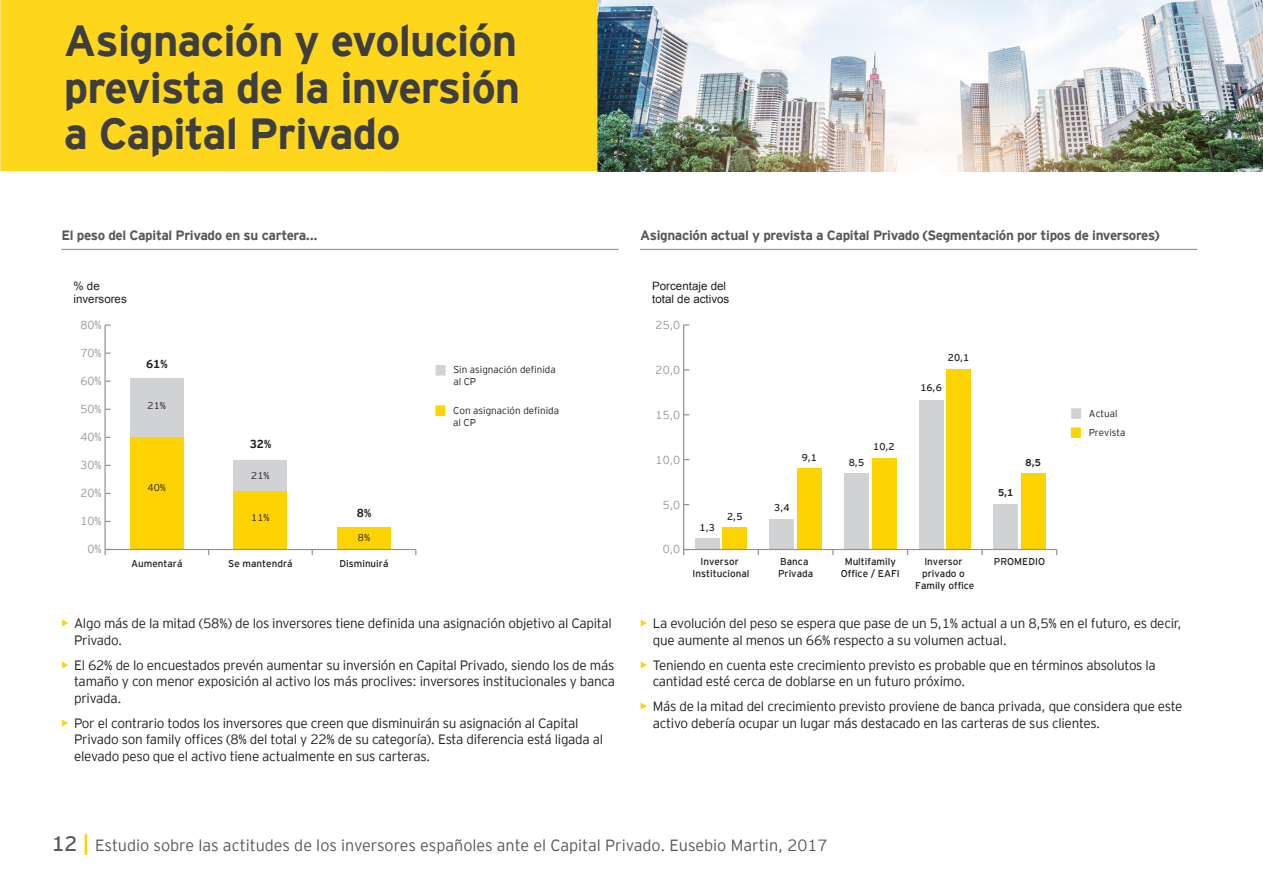
<style>
.page{position:relative;width:1263px;height:893px;background:#fff}
.page>*{position:absolute;margin:0;border:0;box-sizing:border-box;transform-origin:0 0}
.Títulos_nivel_1{font:700 43.5px/46.5px "EY Interstate";letter-spacing:-.02em;color:#3e3e3f;text-align:justify}
.t1{font:300 16.2px "EY Interstate";color:#57585a}
.t2{font:300 13.5px/16.5px "EY Interstate";letter-spacing:-.02em;color:#231f20}
.Cabecera_tabla{font:700 13.5px "EY Interstate";letter-spacing:-.025em;color:#57585a}
.t3{font:300 11.55px "EY Interstate";color:#939598}
.t4{font:11.55px/13.8px "Arial";color:#231f20}
.t5{font:700 11.55px "EY Interstate";color:#231f20}
.t6{font:9.9px/11.9px "EY Interstate";color:#231f20;text-align:center}
.t7{font:300 9.9px/11.9px "EY Interstate";color:#231f20}
.t8{font:700 9.9px "EY Interstate";color:#231f20}
.s1{font-weight:700;color:#fed304}
.s2{font-size:20.85px}
.s3{font-weight:700;font-size:20.85px;color:#fed304}
</style>
<div class="page">
<img style="left:597px;top:0;width:666px;height:171px">
<div style="left:0;top:0;width:597px;height:171px;background:#fed71d"></div>
<hr style="left:61px;top:249px;width:558px;height:1px;background:#939598">
<div style="left:722px;top:527px;width:25px;height:22px;background:#fed304"></div>
<div style="left:695px;top:538px;width:25px;height:11px;background:#d1d2d4"></div>
<div style="left:797px;top:468px;width:25px;height:81px;background:#fed304"></div>
<div style="left:769px;top:519px;width:25px;height:30px;background:#d1d2d4"></div>
<div style="left:872px;top:458px;width:24px;height:91px;background:#fed304"></div>
<div style="left:844px;top:473px;width:25px;height:76px;background:#d1d2d4"></div>
<div style="left:946px;top:369px;width:25px;height:180px;background:#fed304"></div>
<div style="left:919px;top:400px;width:24px;height:149px;background:#d1d2d4"></div>
<div style="left:1021px;top:473px;width:25px;height:76px;background:#fed304"></div>
<div style="left:993px;top:504px;width:25px;height:45px;background:#d1d2d4"></div>
<div style="left:1072px;top:409px;width:8px;height:9px;background:#d1d2d4"></div>
<div style="left:1071px;top:408px;width:10px;height:11px;border:2px solid #d1d2d4"></div>
<div style="left:1072px;top:428px;width:8px;height:9px;background:#fcd306"></div>
<div style="left:1071px;top:427px;width:10px;height:11px;border:2px solid #fed304"></div>
<hr style="left:684px;top:549px;width:373px;height:1px;background:#939598">
<hr style="left:683px;top:325px;width:1px;height:224px;background:#939598">
<svg style="left:683px;top:549px;width:6px;height:6px"></svg>
<div style="left:130px;top:378px;width:54px;height:59px;background:#d1d2d4"></div>
<div style="left:130px;top:437px;width:54px;height:112px;background:#fed304"></div>
<div style="left:233px;top:460px;width:54px;height:31px;background:#d1d2d4"></div>
<div style="left:233px;top:491px;width:54px;height:58px;background:#fed304"></div>
<div style="left:337px;top:527px;width:54px;height:22px;background:#fed304"></div>
<div style="left:436px;top:366px;width:9px;height:9px;background:#d1d2d4"></div>
<div style="left:435px;top:365px;width:10px;height:11px;border:2px solid #d1d2d4"></div>
<div style="left:436px;top:406px;width:9px;height:9px;background:#fcd306"></div>
<div style="left:435px;top:405px;width:10px;height:11px;border:2px solid #fed304"></div>
<hr style="left:105px;top:549px;width:311px;height:1px;background:#939598">
<hr style="left:104px;top:325px;width:2px;height:224px;background:#939598">
<svg style="left:104px;top:549px;width:7px;height:6px"></svg>
<svg style="left:105px;top:324px;width:6px;height:2px"></svg>
<hr style="left:640px;top:249px;width:557px;height:1px;background:#939598">
<p class="Títulos_nivel_1" style="left:64px;top:15px;width:458px">Asignación y evolución prevista de la inversión a Capital Privado</p>
<p class="Cabecera_tabla" style="left:61px;top:225px;width:258px">El peso del Capital Privado en su cartera...</p>
<p class="Cabecera_tabla" style="left:640px;top:225px;width:521px">Asignación actual y prevista a Capital Privado (Segmentación por tipos de inversores)</p>
<p class="t4" style="left:73px;top:279px;width:55px">% de inversores</p>
<p class="t4" style="left:652px;top:279px;width:79px">Porcentaje del total de activos</p>
<p class="t3" style="left:80px;top:317px;width:23px">80%</p>
<p class="t3" style="left:656px;top:317px;width:26px">25,0</p>
<p class="t3" style="left:80px;top:345px;width:23px">70%</p>
<p class="t3" style="left:80px;top:373px;width:23px">60%</p>
<p class="t3" style="left:80px;top:401px;width:23px">50%</p>
<p class="t3" style="left:80px;top:429px;width:23px">40%</p>
<p class="t5" style="left:146px;top:355px;width:23px">61%</p>
<p class="t7" style="left:148px;top:399px;width:20px">21%</p>
<p class="t5" style="left:250px;top:436px;width:23px">32%</p>
<p class="t7" style="left:453px;top:363px;width:104px">Sin asignación definida al CP</p>
<p class="t7" style="left:453px;top:404px;width:107px">Con asignación definida al CP</p>
<p class="t3" style="left:656px;top:361px;width:26px">20,0</p>
<p class="t3" style="left:656px;top:406px;width:26px">15,0</p>
<p class="t6" style="left:873px;top:440px;width:23px">10,2</p>
<p class="t6" style="left:948px;top:351px;width:23px">20,1</p>
<p class="t6" style="left:920px;top:381px;width:23px">16,6</p>
<p class="t7" style="left:1089px;top:403px;width:38px;line-height:19px">Actual<br>Prevista</p>
<p class="t3" style="left:80px;top:457px;width:23px">30%</p>
<p class="t3" style="left:656px;top:451px;width:26px">10,0</p>
<p class="t6" style="left:802px;top:451px;width:17px">9,1</p>
<p class="t6" style="left:849px;top:456px;width:17px">8,5</p>
<p class="t8" style="left:1025px;top:455px;width:17px">8,5</p>
<p class="t3" style="left:80px;top:485px;width:23px">20%</p>
<p class="t3" style="left:80px;top:513px;width:23px">10%</p>
<p class="t7" style="left:148px;top:481px;width:20px">40%</p>
<p class="t7" style="left:251px;top:469px;width:20px">21%</p>
<p class="t7" style="left:251px;top:511px;width:20px">11%</p>
<p class="t5" style="left:357px;top:505px;width:16px">8%</p>
<p class="t7" style="left:358px;top:531px;width:14px">8%</p>
<p class="t3" style="left:663px;top:496px;width:19px">5,0</p>
<p class="t6" style="left:699px;top:521px;width:17px">1,3</p>
<p class="t6" style="left:727px;top:510px;width:17px">2,5</p>
<p class="t6" style="left:774px;top:501px;width:17px">3,4</p>
<p class="t8" style="left:998px;top:486px;width:17px">5,1</p>
<p class="t3" style="left:88px;top:541px;width:16px">0%</p>
<p class="t3" style="left:663px;top:541px;width:19px">0,0</p>
<p class="t6" style="left:131px;top:557px;width:53px">Aumentará</p>
<p class="t6" style="left:228px;top:557px;width:66px">Se mantendrá</p>
<p class="t6" style="left:340px;top:557px;width:50px">Disminuirá</p>
<p class="t6" style="left:692px;top:555px;width:58px">Inversor<br>Institucional</p>
<p class="t6" style="left:778px;top:555px;width:37px;text-align:left">Banca<br>Privada</p>
<p class="t6" style="left:841px;top:555px;width:61px">Multifamily<br>Office / EAFI</p>
<p class="t6" style="left:924px;top:555px;width:40px">Inversor</p>
<p class="t6" style="left:994px;top:555px;width:53px">PROMEDIO</p>
<p class="t6" style="left:915px;top:567px;width:61px">privado o<br>Family office</p>
<p class="t2" style="left:74px;top:615px;width:539px;text-indent:-13px"><span class="s1">•</span> Algo más de la mitad (58%) de los inversores tiene definida una asignación objetivo al Capital<br>Privado.</p>
<p class="t2" style="left:74px;top:656px;width:542px;text-align:justify;text-indent:-13px"><span class="s1">•</span> El 62% de lo encuestados prevén aumentar su inversión en Capital Privado, siendo los de más tamaño y con menor exposición al activo los más proclives: inversores institucionales y banca privada.</p>
<p class="t2" style="left:74px;top:714px;width:531px;text-indent:-13px"><span class="s1">•</span> Por el contrario todos los inversores que creen que disminuirán su asignación al Capital<br>Privado son family offices (8% del total y 22% de su categoría). Esta diferencia está ligada al elevado peso que el activo tiene actualmente en sus carteras.</p>
<p class="t2" style="left:653px;top:615px;width:530px;text-indent:-13px"><span class="s1">•</span> La evolución del peso se espera que pase de un 5,1% actual a un 8,5% en el futuro, es decir, que aumente al menos un 66% respecto a su volumen actual.</p>
<p class="t2" style="left:653px;top:656px;width:505px;text-indent:-13px"><span class="s1">•</span> Teniendo en cuenta este crecimiento previsto es probable que en términos absolutos la cantidad esté cerca de doblarse en un futuro próximo.</p>
<p class="t2" style="left:653px;top:698px;width:531px;text-indent:-13px"><span class="s1">•</span> Más de la mitad del crecimiento previsto proviene de banca privada, que considera que este activo debería ocupar un lugar más destacado en las carteras de sus clientes.</p>
<p class="t1" style="left:52px;top:834px;width:777px"><span class="s2">12</span> <span class="s3">|</span> Estudio sobre las actitudes de los inversores españoles ante el Capital Privado. Eusebio Martin, 2017</p>
</div>
